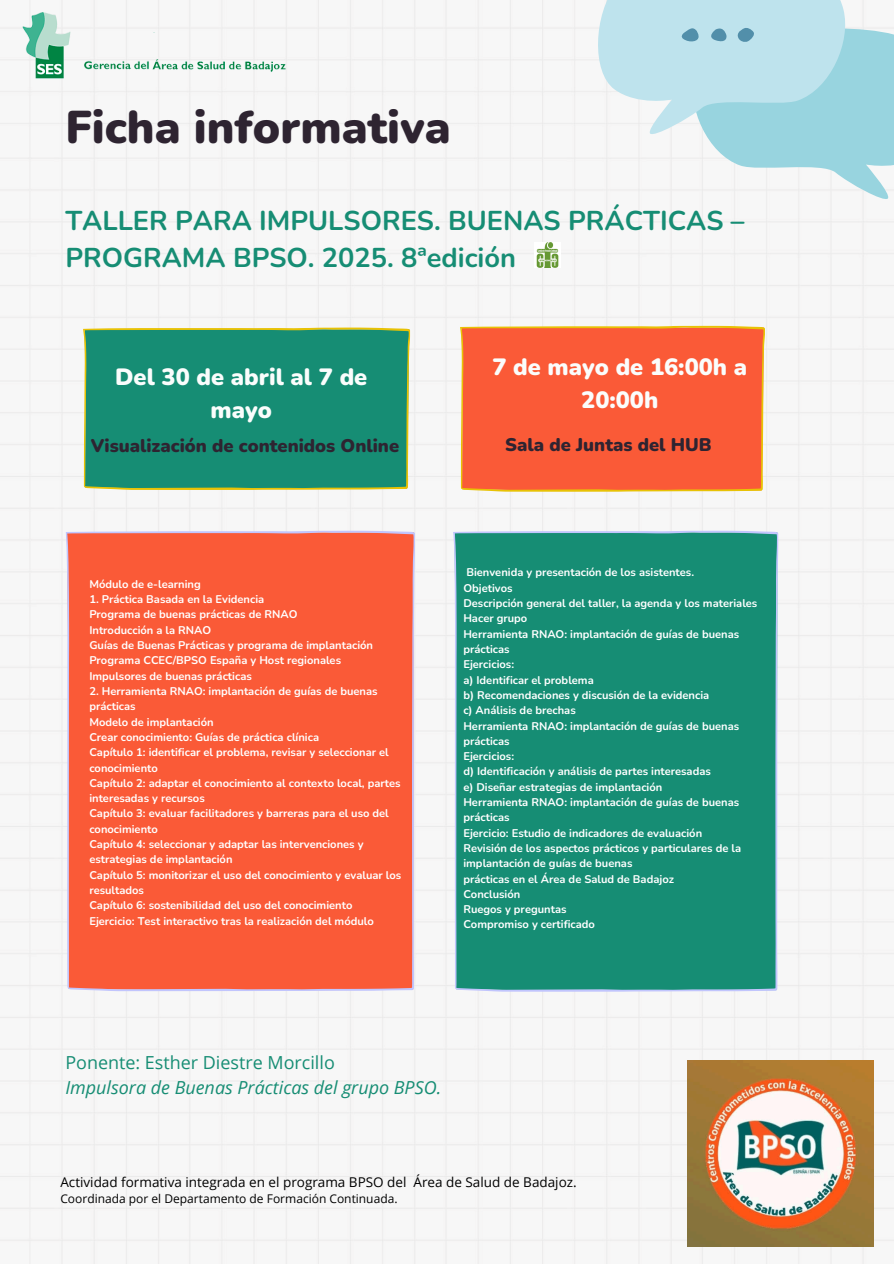
<style>
.page{position:relative;width:894px;height:1264px;background:#fff}
.page>*{position:absolute;margin:0;border:0;box-sizing:border-box;transform-origin:0 0}
.t1{font:900 45.75px "Nunito";color:#2e2431}
.t2{font:700 27.15px/37.2px "Nunito";color:#168d74}
.t3{font:900 23.55px/32.7px "Nunito";color:#fafdfc;text-align:center}
.t4{font:900 18.3px "Nunito";color:#2e2431}
.t5{font:italic 18px/24.8px "Open Sans";color:#168d74}
.t6{font:13.5px "Open Sans";color:#000}
.t7{font:12px "Open Sans";color:#000}
.t8{font:700 11.1px/15.3px "Nunito";color:#fff}
.s1{font-style:normal}
</style>
<div class="page">
<img style="left:0;top:0;width:893px;height:1263px">
<div style="left:83px;top:327px;width:327px;height:163px;background:#168d74"></div>
<img style="left:21px;top:12px;width:312px;height:67px">
<div style="left:65px;top:530px;width:350px;height:461px;background:#fa5a37"></div>
<div style="left:460px;top:325px;width:305px;height:167px;background:#fa5a37"></div>
<div style="left:453px;top:530px;width:325px;height:461px;background:#168d74"></div>
<img style="left:687px;top:1060px;width:185px;height:186px">
<svg style="left:591px;top:0;width:302px;height:202px"></svg>
<img style="left:534px;top:242px;width:26px;height:25px">
<p class="t1" style="left:65px;top:97px;width:387px">Ficha informativa</p>
<p class="t2" style="left:65px;top:202px;width:680px">TALLER PARA IMPULSORES. BUENAS PRÁCTICAS –<br>PROGRAMA BPSO. 2025. 8ªedición</p>
<h1 class="t3" style="left:115px;top:361px;width:253px">Del 30 de abril al 7 de mayo</h1>
<h2 class="t4" style="left:91px;top:433px;width:309px">Visualización de contenidos Online</h2>
<h4 class="t8" style="left:89px;top:576px;width:113px">Módulo de e-learning</h4>
<h4 class="t8" style="left:89px;top:592px;width:176px">1. Práctica Basada en la Evidencia</h4>
<h3 class="t8" style="left:89px;top:607px;width:209px">Programa de buenas prácticas de RNAO</h3>
<p class="t8" style="left:89px;top:622px;width:123px">Introducción a la RNAO</p>
<p class="t8" style="left:89px;top:637px;width:285px">Guías de Buenas Prácticas y programa de implantación</p>
<p class="t8" style="left:89px;top:653px;width:253px">Programa CCEC/BPSO España y Host regionales</p>
<p class="t8" style="left:89px;top:668px;width:164px">Impulsores de buenas prácticas</p>
<p class="t8" style="left:89px;top:683px;width:290px">2. Herramienta RNAO: implantación de guías de buenas prácticas</p>
<p class="t8" style="left:89px;top:714px;width:126px">Modelo de implantación</p>
<p class="t8" style="left:89px;top:729px;width:231px">Crear conocimiento: Guías de práctica clínica</p>
<p class="t8" style="left:89px;top:745px;width:301px">Capítulo 1: identificar el problema, revisar y seleccionar el conocimiento</p>
<p class="t8" style="left:89px;top:775px;width:313px">Capítulo 2: adaptar el conocimiento al contexto local, partes interesadas y recursos</p>
<p class="t8" style="left:89px;top:806px;width:301px">Capítulo 3: evaluar facilitadores y barreras para el uso del conocimiento</p>
<p class="t8" style="left:89px;top:836px;width:276px">Capítulo 4: seleccionar y adaptar las intervenciones y estrategias de implantación</p>
<p class="t8" style="left:89px;top:867px;width:313px">Capítulo 5: monitorizar el uso del conocimiento y evaluar los resultados</p>
<p class="t8" style="left:89px;top:898px;width:264px">Capítulo 6: sostenibilidad del uso del conocimiento</p>
<p class="t8" style="left:89px;top:913px;width:286px">Ejercicio: Test interactivo tras la realización del módulo</p>
<p class="t3" style="left:492px;top:351px;width:256px">7 de mayo de 16:00h a<br>20:00h</p>
<p class="t4" style="left:505px;top:432px;width:208px">Sala de Juntas del HUB</p>
<p class="t8" style="left:466px;top:565px;width:229px">Bienvenida y presentación de los asistentes.</p>
<p class="t8" style="left:463px;top:580px;width:51px">Objetivos</p>
<p class="t8" style="left:463px;top:595px;width:295px">Descripción general del taller, la agenda y los materiales</p>
<p class="t8" style="left:463px;top:611px;width:65px">Hacer grupo</p>
<p class="t8" style="left:463px;top:626px;width:277px">Herramienta RNAO: implantación de guías de buenas prácticas</p>
<p class="t8" style="left:463px;top:657px;width:52px">Ejercicios:</p>
<p class="t8" style="left:463px;top:672px;width:132px">a) Identificar el problema</p>
<p class="t8" style="left:463px;top:687px;width:247px">b) Recomendaciones y discusión de la evidencia</p>
<p class="t8" style="left:463px;top:703px;width:114px">c) Análisis de brechas</p>
<p class="t8" style="left:463px;top:718px;width:277px">Herramienta RNAO: implantación de guías de buenas prácticas</p>
<p class="t8" style="left:463px;top:748px;width:52px">Ejercicios:</p>
<p class="t8" style="left:463px;top:764px;width:249px">d) Identificación y análisis de partes interesadas</p>
<p class="t8" style="left:463px;top:779px;width:200px">e) Diseñar estrategias de implantación</p>
<p class="t8" style="left:463px;top:794px;width:277px">Herramienta RNAO: implantación de guías de buenas prácticas</p>
<p class="t8" style="left:463px;top:825px;width:240px">Ejercicio: Estudio de indicadores de evaluación</p>
<p class="t8" style="left:463px;top:840px;width:279px">Revisión de los aspectos prácticos y particulares de la implantación de guías de buenas</p>
<p class="t8" style="left:463px;top:871px;width:212px">prácticas en el Área de Salud de Badajoz</p>
<p class="t8" style="left:463px;top:886px;width:58px">Conclusión</p>
<p class="t8" style="left:463px;top:901px;width:105px">Ruegos y preguntas</p>
<p class="t8" style="left:463px;top:917px;width:133px">Compromiso y certificado</p>
<h3 class="t5" style="left:65px;top:1049px;width:377px"><span class="s1">Ponente: Esther Diestre Morcillo<br></span>Impulsora de Buenas Prácticas del grupo BPSO.</h3>
<p class="t6" style="left:60px;top:1172px;width:517px">Actividad formativa integrada en el programa BPSO del Área de Salud de Badajoz.</p>
<p class="t7" style="left:60px;top:1189px;width:338px">Coordinada por el Departamento de Formación Continuada.</p>
</div>
